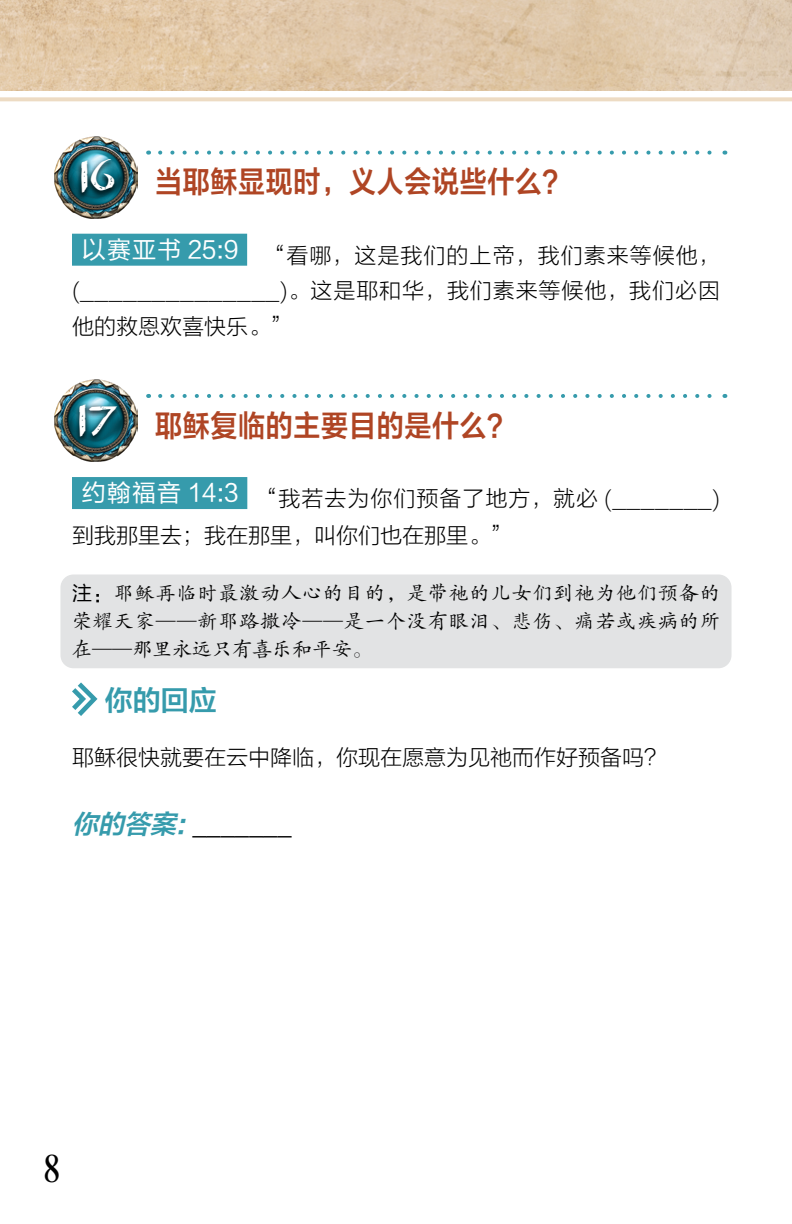
<style>
.page{position:relative;width:792px;height:1224px;background:#fff}
.page>*{position:absolute;margin:0;border:0;box-sizing:border-box;transform-origin:0 0}
.t1{font:700 50px "Carta Marina";color:#fff}
.t2{font:40px "Desire Pro";color:#000}
.t3{font:30px "FZLTZCHK GBK1 0";letter-spacing:.025em;color:#af4524;scale:.9 1}
.t4{font:28px "FZLTZCHK GBK1 0";color:#369bac}
.t5{font:22px/35.4px "FZLTKHK GBK1 0";color:#000;text-align:justify}
.t6{font:22px "FZLTHK GBK1 0";color:#000}
.t7{font:20px/28px "FZKTK GBK1 0";letter-spacing:.045em;color:#000;text-align:justify}
.s1{font-family:"FZLTHK GBK1 0"}
.s2{font-family:"FZLTZCHK GBK1 0";font-style:italic;font-size:26px;color:#369bac}
</style>
<div class="page">
<img style="left:0;top:0;width:792px;height:91px">
<svg style="left:0;top:97px;width:790px;height:4px;background:#eedec8"></svg>
<div style="left:72px;top:234px;width:175px;height:32px;background:#369bac"></div>
<div style="left:72px;top:477px;width:175px;height:32px;background:#369bac"></div>
<img style="left:54px;top:136px;width:83px;height:82px">
<div style="left:75px;top:157px;width:44px;height:44px;background:#000;opacity:.75"></div>
<img style="left:54px;top:380px;width:83px;height:82px">
<div style="left:74px;top:402px;width:48px;height:42px;background:#000;opacity:.75"></div>
<svg style="left:72px;top:682px;width:26px;height:34px"></svg>
<svg style="left:160px;top:151px;width:552px;height:4px"></svg>
<svg style="left:160px;top:394px;width:552px;height:4px"></svg>
<div style="left:60px;top:574px;width:672px;height:94px;background:#e2e3e4;border-radius:13px"></div>
<h1 class="t1" style="left:80px;top:146px;width:37px">16</h1>
<h3 class="t3" style="left:155px;top:166px;width:462px">当耶稣显现时，义人会说些什么？</h3>
<p class="t5" style="left:72px;top:238px;width:649px;text-indent:10px"><sup>以赛亚书</sup> <sup>25:9</sup> “看哪，这是我们的上帝，我们素来等候他，(______________)。这是耶和华，我们素来等候他，我们必因他的救恩欢喜快乐。”</p>
<h1 class="t1" style="left:78px;top:389px;width:41px">17</h1>
<h3 class="t3" style="left:155px;top:409px;width:400px">耶稣复临的主要目的是什么？</h3>
<p class="t5" style="left:72px;top:481px;width:649px;line-height:37px;text-indent:10px"><sup>约翰福音</sup> <sup>14:3</sup> “我若去为你们预备了地方，就必 (_______)到我那里去；我在那里，叫你们也在那里。”</p>
<p class="t7" style="left:72px;top:580px;width:650px"><span class="s1">注：</span>耶稣再临时最激动人心的目的，是带祂的儿女们到祂为他们预备的荣耀天家——新耶路撒冷——是一个没有眼泪、悲伤、痛若或疾病的所在——那里永远只有喜乐和平安。</p>
<p class="t4" style="left:105px;top:685px;width:113px">你的回应</p>
<p class="t5" style="left:72px;top:740px;width:595px">耶稣很快就要在云中降临，你现在愿意为见祂而作好预备吗？</p>
<p class="t6" style="left:72px;top:813px;width:221px"><span class="s2">你的答案:</span>_______</p>
<h2 class="t2" style="left:44px;top:1145px;width:16px">8</h2>
</div>
